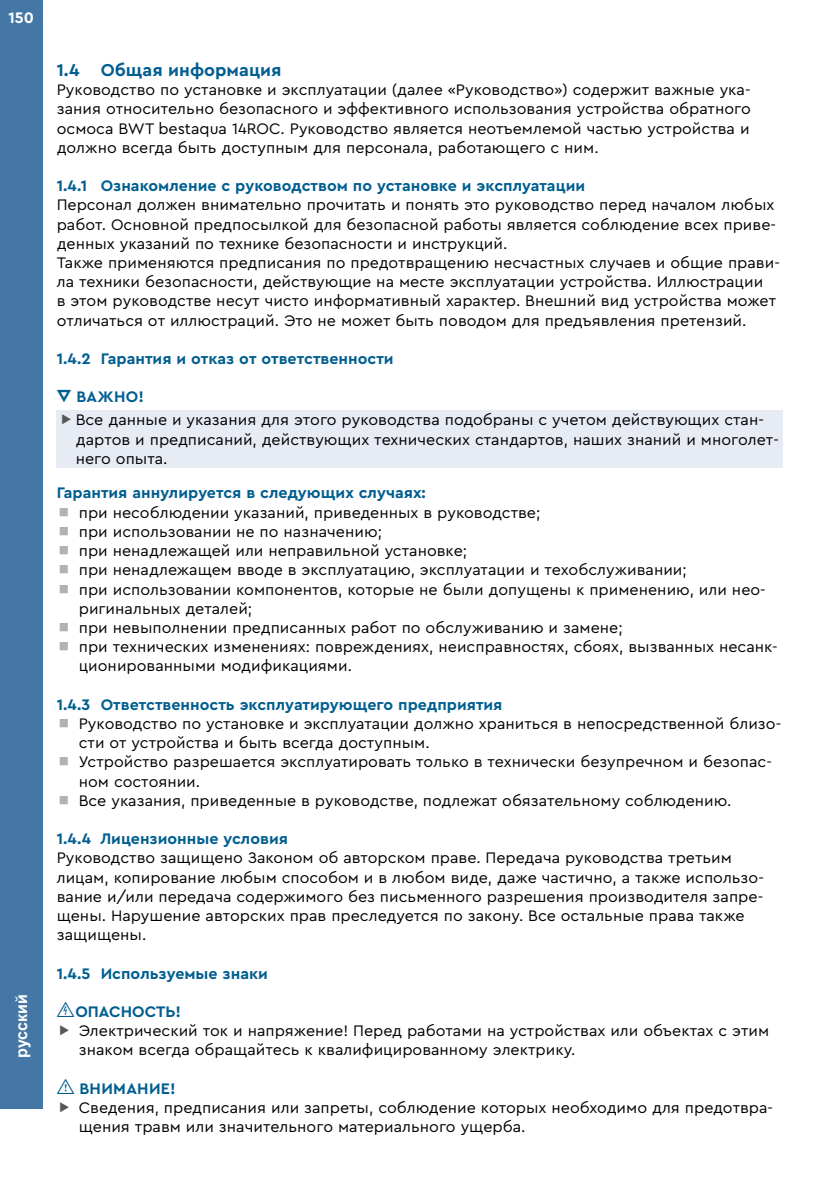
<style>
.page{position:relative;width:840px;height:1191px;background:#fff}
.page>*{position:absolute;margin:0;border:0;box-sizing:border-box;transform-origin:0 0}
.t1{font:700 18px "Cera PRO";color:#005e90}
.copy{font:16px/19.2px "Cera PRO";color:#000}
.copy_fett{font:700 16px "Cera PRO";color:#005e90}
.copy_fett-2{font:700 16px "Cera PRO";letter-spacing:.02em;color:#005e90}
.t2{font:700 16px "Arial";color:#fff}
.t3{font:700 16px "Cera PRO";color:#fff}
.s1{font-size:20px}
.s2{font-family:"tables";font-weight:400;font-size:20px}
</style>
<div class="page">
<div style="left:0;top:0;width:43px;height:1108px;background:#4477a5"></div>
<div style="left:57px;top:410px;width:725px;height:58px;background:#e7ebf4"></div>
<p class="t3" style="left:8px;top:7px;width:27px">150</p>
<p class="t2" style="left:11px;top:1057px;width:65px;rotate:-90deg">русский</p>
<p class="t1" style="left:57px;top:58px;width:226px">1.4 Общая информация</p>
<p class="copy" style="left:57px;top:79px;width:695px;text-align:justify">Руководство по установке и эксплуатации (далее «Руководство») содержит важные ука&shy;зания относительно безопасного и эффективного использования устройства обратного осмоса BWT bestaqua 14ROC. Руководство является неотъемлемой частью устройства и должно всегда быть доступным для персонала, работающего с ним.</p>
<p class="copy_fett" style="left:57px;top:175px;width:529px">1.4.1 Ознакомление с руководством по установке и эксплуатации</p>
<p class="copy" style="left:57px;top:195px;width:720px;text-align:justify">Персонал должен внимательно прочитать и понять это руководство перед началом любых работ. Основной предпосылкой для безопасной работы является соблюдение всех приве&shy;денных указаний по технике безопасности и инструкций.</p>
<p class="copy" style="left:57px;top:252px;width:724px">Также применяются предписания по предотвращению несчастных случаев и общие прави&shy;ла техники безопасности, действующие на месте эксплуатации устройства. Иллюстрации<br>в этом руководстве несут чисто информативный характер. Внешний вид устройства может отличаться от иллюстраций. Это не может быть поводом для предъявления претензий.</p>
<p class="copy_fett" style="left:57px;top:348px;width:338px">1.4.2 Гарантия и отказ от ответственности</p>
<p class="copy_fett" style="left:57px;top:386px;width:89px"><span class="s1">▽</span> ВАЖНО!</p>
<p class="copy" style="left:76px;top:410px;width:704px">Все данные и указания для этого руководства подобраны с учетом действующих стан&shy;дартов и предписаний, действующих технических стандартов, наших знаний и многолет&shy;него опыта.</p>
<p class="copy_fett" style="left:57px;top:482px;width:370px">Гарантия аннулируется в следующих случаях:</p>
<p class="copy" style="left:79px;top:502px;width:463px">при несоблюдении указаний, приведенных в руководстве;</p>
<p class="copy" style="left:79px;top:521px;width:304px">при использовании не по назначению;</p>
<p class="copy" style="left:79px;top:540px;width:389px">при ненадлежащей или неправильной установке;</p>
<p class="copy" style="left:79px;top:559px;width:609px">при ненадлежащем вводе в эксплуатацию, эксплуатации и техобслуживании;</p>
<p class="copy" style="left:79px;top:579px;width:688px">при использовании компонентов, которые не были допущены к применению, или нео&shy;ригинальных деталей;</p>
<p class="copy" style="left:79px;top:617px;width:545px">при невыполнении предписанных работ по обслуживанию и замене;</p>
<p class="copy" style="left:79px;top:636px;width:700px">при технических изменениях: повреждениях, неисправностях, сбоях, вызванных несанк&shy;ционированными модификациями.</p>
<p class="copy_fett" style="left:57px;top:693px;width:447px">1.4.3 Ответственность эксплуатирующего предприятия</p>
<p class="copy" style="left:79px;top:713px;width:703px">Руководство по установке и эксплуатации должно храниться в непосредственной близо&shy;сти от устройства и быть всегда доступным.</p>
<p class="copy" style="left:79px;top:751px;width:694px">Устройство разрешается эксплуатировать только в технически безупречном и безопас&shy;ном состоянии.</p>
<p class="copy" style="left:79px;top:790px;width:654px">Все указания, приведенные в руководстве, подлежат обязательному соблюдению.</p>
<p class="copy_fett" style="left:57px;top:828px;width:233px">1.4.4 Лицензионные условия</p>
<p class="copy" style="left:57px;top:847px;width:708px">Руководство защищено Законом об авторском праве. Передача руководства третьим лицам, копирование любым способом и в любом виде, даже частично, а также использо&shy;вание и/или передача содержимого без письменного разрешения производителя запре&shy;щены. Нарушение авторских прав преследуется по закону. Все остальные права также защищены.</p>
<p class="copy_fett" style="left:57px;top:962px;width:212px">1.4.5 Используемые знаки</p>
<p class="copy_fett" style="left:57px;top:1001px;width:126px"><span class="s2">H</span> ОПАСНОСТЬ!</p>
<p class="copy" style="left:79px;top:1020px;width:691px">Электрический ток и напряжение! Перед работами на устройствах или объектах с этим знаком всегда обращайтесь к квалифицированному электрику.</p>
<p class="copy_fett-2" style="left:57px;top:1077px;width:120px"><span class="s2">I</span> ВНИМАНИЕ!</p>
<p class="copy" style="left:79px;top:1097px;width:695px">Сведения, предписания или запреты, соблюдение которых необходимо для предотвра&shy;щения травм или значительного материального ущерба.</p>
</div>
